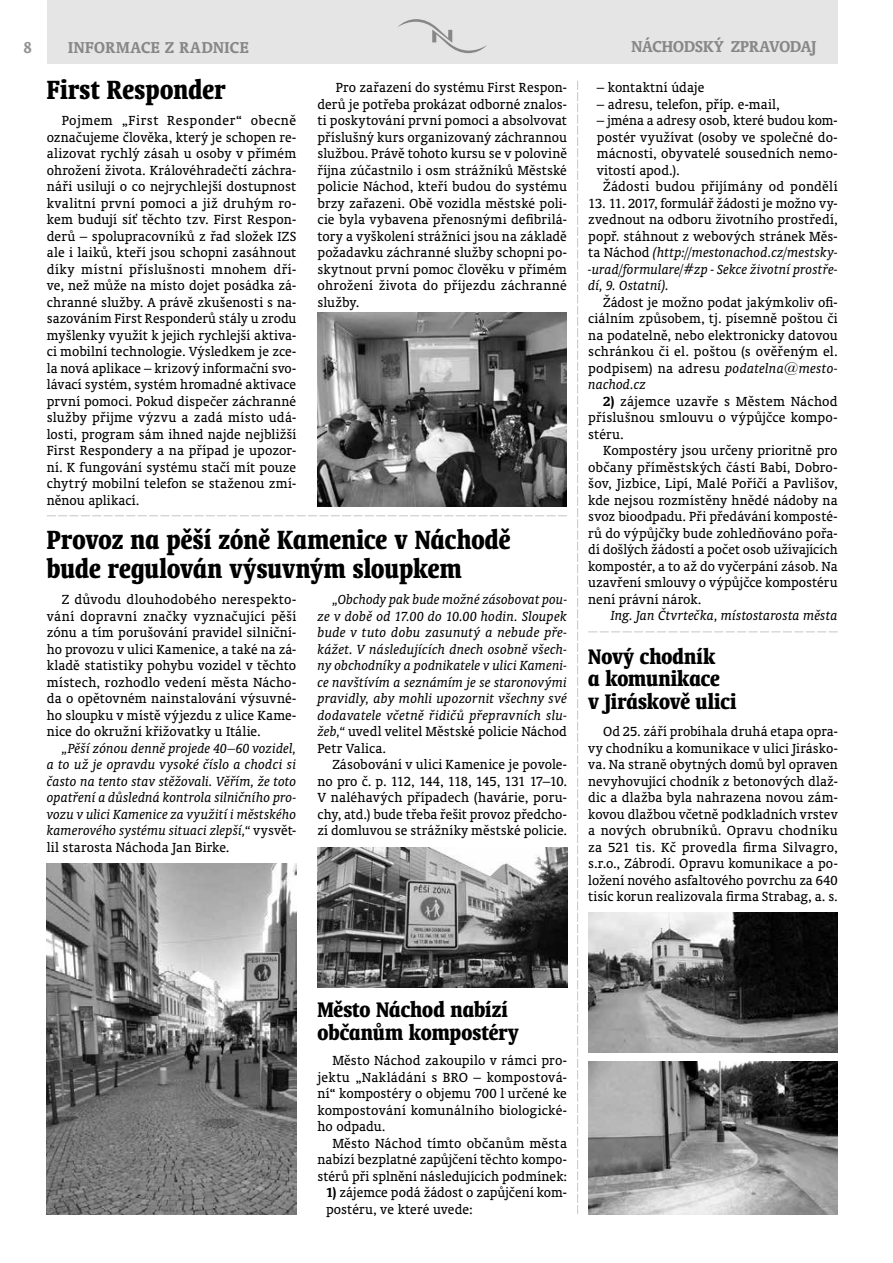
<style>
.page{position:relative;width:893px;height:1263px;background:#fff}
.page>*{position:absolute;margin:0;border:0;box-sizing:border-box;transform-origin:0 0}
.t1{font:700 condensed 30px/28.5px "Oranda AT";letter-spacing:.005em;color:#000;scale:.92 1}
.t2{font:700 condensed 24px/22.5px "Oranda AT";color:#000;scale:.95 1}
.t3{font:700 18px "Oranda AT";letter-spacing:.015em;color:#878787}
.t4{font:700 18px "Oranda AT";letter-spacing:.035em;color:#878787}
.t5{font:700 18px "Oranda AT";color:#929292;scale:.9 1}
.t6{font:15px/16.5px "Oranda AT";letter-spacing:.005em;color:#000;text-align:justify}
.t7{font:italic 15px/16.5px "Oranda AT";letter-spacing:.01em;color:#000;text-align:justify}
.s1{font-style:normal}
.s2{font-style:italic}
.s3{font-weight:700}
</style>
<div class="page">
<div style="left:47px;top:0;width:791px;height:64px;background:#e5e5e5"></div>
<svg style="left:398px;top:19px;width:89px;height:34px"></svg>
<svg style="left:47px;top:515px;width:520px;height:1px"></svg>
<svg style="left:577px;top:81px;width:1px;height:1133px"></svg>
<svg style="left:588px;top:631px;width:250px;height:1px"></svg>
<img style="left:317px;top:313px;width:250px;height:193px">
<img style="left:318px;top:848px;width:249px;height:139px">
<img style="left:47px;top:864px;width:249px;height:350px">
<img style="left:588px;top:912px;width:250px;height:140px">
<img style="left:588px;top:1062px;width:250px;height:152px">
<p class="t5" style="left:24px;top:37px;width:10px">8</p>
<p class="t4" style="left:68px;top:37px;width:182px">INFORMACE Z RADNICE</p>
<p class="t3" style="left:631px;top:36px;width:187px">NÁCHODSKÝ ZPRAVODAJ</p>
<h1 class="t1" style="left:47px;top:75px;width:196px">First Responder</h1>
<p class="t6" style="left:318px;top:79px;width:251px;text-indent:18px">Pro zařazení do systému First Respon&shy;derů je potřeba prokázat odborné znalos&shy;ti poskytování první pomoci a absolvovat příslušný kurs organizovaný záchrannou službou. Právě tohoto kursu se v polovině října zúčastnilo i osm strážníků Městské policie Náchod, kteří budou do systému brzy zařazeni. Obě vozidla městské poli&shy;cie byla vybavena přenosnými defibrilá&shy;tory a vyškolení strážníci jsou na základě požadavku záchranné služby schopni po&shy;skytnout první pomoc člověku v přímém ohrožení života do příjezdu záchranné služby.</p>
<p class="t6" style="left:47px;top:112px;width:251px;text-indent:15px">Pojmem „First Responder“ obecně označujeme člověka, který je schopen re&shy;alizovat rychlý zásah u osoby v přímém ohrožení života. Královéhradečtí záchra&shy;náři usilují o co nejrychlejší dostupnost kvalitní první pomoci a již druhým ro&shy;kem budují síť těchto tzv. First Respon&shy;derů – spolupracovníků z řad složek IZS ale i laiků, kteří jsou schopni zasáhnout díky místní příslušnosti mnohem dří&shy;ve, než může na místo dojet posádka zá&shy;chranné služby. A právě zkušenosti s na&shy;sazováním First Responderů stály u zrodu myšlenky využít k jejich rychlejší aktiva&shy;ci mobilní technologie. Výsledkem je zce&shy;la nová aplikace – krizový informační svo&shy;lávací systém, systém hromadné aktivace první pomoci. Pokud dispečer záchranné služby přijme výzvu a zadá místo udá&shy;losti, program sám ihned najde nejbližší First Respondery a na případ je upozor&shy;ní. K fungování systému stačí mít pouze chytrý mobilní telefon se staženou zmí&shy;něnou aplikací.</p>
<h1 class="t1" style="left:47px;top:525px;width:506px">Provoz na pěší zóně Kamenice v Náchodě bude regulován výsuvným sloupkem</h1>
<p class="t7" style="left:317px;top:591px;width:251px;text-indent:15px">„Obchody pak bude možné zásobovat pou&shy;ze v době od 17.00 do 10.00 hodin. Sloupek bude v tuto dobu zasunutý a nebude pře&shy;kážet. V následujících dnech osobně všech&shy;ny obchodníky a podnikatele v ulici Kameni&shy;ce navštívím a seznámím je se staronovými pravidly, aby mohli upozornit všechny své dodavatele včetně řidičů přepravních slu&shy;žeb,“ <span class="s1">uvedl velitel Městské policie Náchod Petr Valica.</span></p>
<p class="t6" style="left:317px;top:756px;width:251px;text-indent:15px">Zásobování v ulici Kamenice je povole&shy;no pro č. p. 112, 144, 118, 145, 131 17–10.<br>V naléhavých případech (havárie, poru&shy;chy, atd.) bude třeba řešit provoz předcho&shy;zí domluvou se strážníky městské policie.</p>
<p class="t6" style="left:47px;top:591px;width:251px;text-indent:15px">Z důvodu dlouhodobého nerespekto&shy;vání dopravní značky vyznačující pěší zónu a tím porušování pravidel silniční&shy;ho provozu v ulici Kamenice, a také na zá&shy;kladě statistiky pohybu vozidel v těchto místech, rozhodlo vedení města Nácho&shy;da o opětovném nainstalování výsuvné&shy;ho sloupku v místě výjezdu z ulice Kame&shy;nice do okružní křižovatky u Itálie.</p>
<p class="t7" style="left:47px;top:739px;width:251px;text-indent:15px">„Pěší zónou denně projede 40–60 vozidel, a to už je opravdu vysoké číslo a chodci si často na tento stav stěžovali. Věřím, že toto opatření a důsledná kontrola silničního pro&shy;vozu v ulici Kamenice za využití i městského kamerového systému situaci zlepší,“ <span class="s1">vysvět&shy;lil starosta Náchoda Jan Birke.</span></p>
<p class="t6" style="left:597px;top:79px;width:109px">– kontaktní údaje</p>
<p class="t6" style="left:597px;top:96px;width:185px">– adresu, telefon, příp. e-mail,</p>
<p class="t6" style="left:597px;top:112px;width:242px">– jména a adresy osob, které budou kom-</p>
<p class="t6" style="left:597px;top:129px;width:242px">postér využívat (osoby ve společné do-</p>
<p class="t6" style="left:597px;top:145px;width:242px">mácnosti, obyvatelé sousedních nemo-</p>
<p class="t6" style="left:597px;top:162px;width:84px">vitostí apod.).</p>
<p class="t6" style="left:603px;top:178px;width:236px">Žádosti budou přijímány od pondělí</p>
<p class="t6" style="left:588px;top:195px;width:251px">13. 11. 2017, formulář žádosti je možno vy&shy;zvednout na odboru životního prostředí, popř. stáhnout z webových stránek Měs&shy;ta Náchod <span class="s2">(http://mestonachod.cz/mestsky--urad/formulare/#zp - Sekce životní prostře&shy;dí, 9. Ostatní).</span></p>
<p class="t6" style="left:588px;top:294px;width:251px;text-indent:15px">Žádost je možno podat jakýmkoliv ofi&shy;ciálním způsobem, tj. písemně poštou či na podatelně, nebo elektronicky datovou schránkou či el. poštou (s ověřeným el. podpisem) na adresu <span class="s2">podatelna@mesto&shy;nachod.cz</span></p>
<p class="t6" style="left:588px;top:393px;width:251px;text-indent:15px"><span class="s3">2)</span> zájemce uzavře s Městem Náchod příslušnou smlouvu o výpůjčce kompo&shy;stéru.</p>
<p class="t6" style="left:588px;top:442px;width:251px;text-indent:15px">Kompostéry jsou určeny prioritně pro občany příměstských částí Babí, Dobro&shy;šov, Jizbice, Lipí, Malé Poříčí a Pavlišov, kde nejsou rozmístěny hnědé nádoby na svoz bioodpadu. Při předávání komposté&shy;rů do výpůjčky bude zohledňováno pořa&shy;dí došlých žádostí a počet osob užívajících kompostér, a to až do vyčerpání zásob. Na uzavření smlouvy o výpůjčce kompostéru není právní nárok.</p>
<p class="t7" style="left:611px;top:607px;width:228px">Ing. Jan Čtvrtečka, místostarosta města</p>
<h2 class="t2" style="left:588px;top:645px;width:157px">Nový chodník<br>a komunikace v Jiráskově ulici</h2>
<p class="t6" style="left:588px;top:723px;width:251px;text-indent:15px">Od 25. září probíhala druhá etapa opra&shy;vy chodníku a komunikace v ulici Jirásko&shy;va. Na straně obytných domů byl opraven nevyhovující chodník z betonových dlaž&shy;dic a dlažba byla nahrazena novou zám&shy;kovou dlažbou včetně podkladních vrstev a nových obrubníků. Opravu chodníku za 521 tis. Kč provedla firma Silvagro, s.r.o., Zábrodí. Opravu komunikace a po&shy;ložení nového asfaltového povrchu za 640 tisíc korun realizovala firma Strabag, a. s.</p>
<h2 class="t2" style="left:317px;top:998px;width:213px">Město Náchod nabízí občanům kompostéry</h2>
<p class="t6" style="left:317px;top:1052px;width:251px;text-indent:15px">Město Náchod zakoupilo v rámci pro&shy;jektu „Nakládání s BRO – kompostová&shy;ní“ kompostéry o objemu 700 l určené ke kompostování komunálního biologické&shy;ho odpadu.</p>
<p class="t6" style="left:317px;top:1135px;width:251px;text-indent:15px">Město Náchod tímto občanům města nabízí bezplatné zapůjčení těchto kompo&shy;stérů při splnění následujících podmínek:</p>
<p class="t6" style="left:326px;top:1184px;width:242px"><span class="s3">1)</span> zájemce podá žádost o zapůjčení kom&shy;postéru, ve které uvede:</p>
</div>
